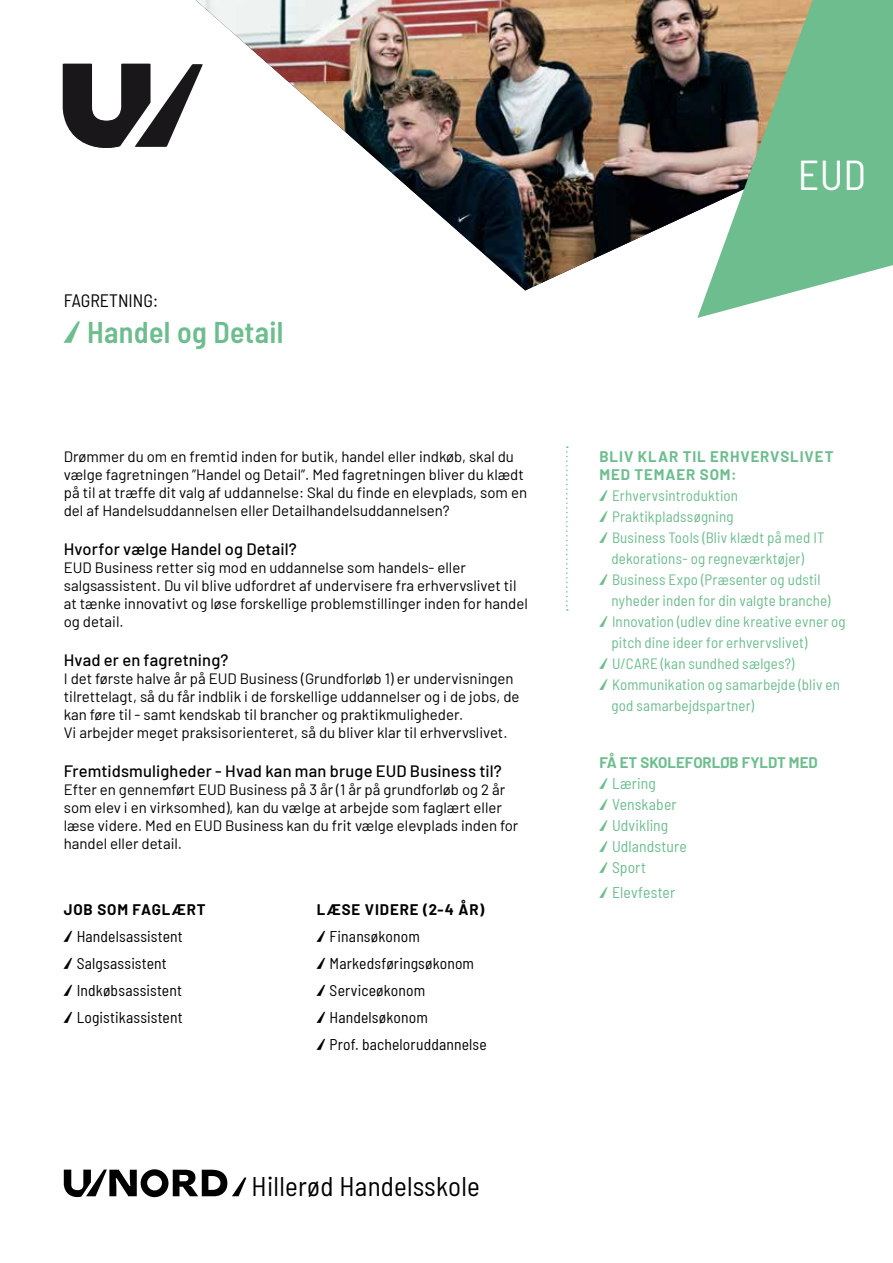
<style>
.page{position:relative;width:893px;height:1263px;background:#fff}
.page>*{position:absolute;margin:0;border:0;box-sizing:border-box;transform-origin:0 0}
.t1{font:semi-condensed 41.85px "Barlow";color:#fff}
.t2{font:600 semi-condensed 30px "Barlow";letter-spacing:.01em;color:#6ebd8f}
.t3{font:semi-condensed 27px "Barlow";letter-spacing:.01em;color:#000}
.t4{font:semi-condensed 18px "Barlow";color:#000}
.t5{font:500 16.5px "Barlow";letter-spacing:.01em;color:#000}
.t6{font:semi-condensed 15.6px/27px "Barlow";letter-spacing:.01em;color:#000}
.t7{font:semi-condensed 15.6px/21px "Barlow";letter-spacing:.01em;color:#6ebd8f}
.t8{font:15px/18px "Barlow";color:#000}
.t9{font:semi-condensed 15px "Barlow";letter-spacing:.01em;color:#6ebd8f}
.t10{font:700 15px/18px "Barlow";letter-spacing:.055em;color:#6ebd8f}
.t11{font:700 15px "Barlow";letter-spacing:.06em;color:#000}
.t12{font:700 15px "Barlow";color:#6ebd8f}
.s1{font-family:"slash";font-weight:400;font-stretch:normal}
.s2{font-family:"slash";font-stretch:normal}
.s3{font-family:"slash";font-stretch:normal;font-size:15px}
</style>
<div class="page">
<svg style="left:64px;top:1169px;width:182px;height:28px"></svg>
<img style="left:196px;top:0;width:501px;height:290px">
<svg style="left:63px;top:64px;width:140px;height:84px"></svg>
<svg style="left:697px;top:0;width:196px;height:318px;background:#86b18f"></svg>
<svg style="left:566px;top:446px;width:2px;height:165px"></svg>
<p class="t4" style="left:64px;top:288px;width:96px">FAGRETNING:</p>
<h2 class="t2" style="left:64px;top:310px;width:221px"><span class="s1">/</span> Handel og Detail</h2>
<p class="t8" style="left:64px;top:446px;width:465px">Drømmer du om en fremtid inden for butik, handel eller indkøb, skal du vælge fagretningen ”Handel og Detail”. Med fagretningen bliver du klædt på til at træffe dit valg af uddannelse: Skal du finde en elevplads, som en del af Handelsuddannelsen eller Detailhandelsuddannelsen?</p>
<p class="t5" style="left:64px;top:537px;width:235px">Hvorfor vælge Handel og Detail?</p>
<p class="t8" style="left:64px;top:557px;width:466px">EUD Business retter sig mod en uddannelse som handels- eller salgsassistent. Du vil blive udfordret af undervisere fra erhvervslivet til at tænke innovativt og løse forskellige problemstillinger inden for handel og detail.</p>
<p class="t5" style="left:64px;top:648px;width:166px">Hvad er en fagretning?</p>
<p class="t8" style="left:64px;top:668px;width:457px">I det første halve år på EUD Business (Grundforløb 1) er undervisningen tilrettelagt, så du får indblik i de forskellige uddannelser og i de jobs, de kan føre til - samt kendskab til brancher og praktikmuligheder.<br>Vi arbejder meget praksisorienteret, så du bliver klar til erhvervslivet.</p>
<p class="t5" style="left:64px;top:759px;width:440px">Fremtidsmuligheder - Hvad kan man bruge EUD Business til?</p>
<p class="t8" style="left:64px;top:779px;width:456px">Efter en gennemført EUD Business på 3 år (1 år på grundforløb og 2 år som elev i en virksomhed), kan du vælge at arbejde som faglært eller læse videre. Med en EUD Business kan du frit vælge elevplads inden for handel eller detail.</p>
<p class="t11" style="left:64px;top:898px;width:143px">JOB SOM FAGLÆRT</p>
<p class="t6" style="left:64px;top:921px;width:120px"><span class="s2">/</span> Handelsassistent <span class="s2">/</span> Salgsassistent<br><span class="s2">/</span> Indkøbsassistent <span class="s2">/</span> Logistikassistent</p>
<p class="t11" style="left:317px;top:898px;width:169px">LÆSE VIDERE (2-4 ÅR)</p>
<p class="t6" style="left:317px;top:921px;width:171px"><span class="s2">/</span> Finansøkonom<br><span class="s2">/</span> Markedsføringsøkonom <span class="s2">/</span> Serviceøkonom<br><span class="s2">/</span> Handelsøkonom<br><span class="s2">/</span> Prof. bacheloruddannelse</p>
<h3 class="t3" style="left:252px;top:1167px;width:230px">Hillerød Handelsskole</h3>
<h1 class="t1" style="left:798px;top:145px;width:70px">EUD</h1>
<p class="t10" style="left:600px;top:446px;width:235px">BLIV KLAR TIL ERHVERVSLIVET<br>MED TEMAER SOM:</p>
<p class="t9" style="left:600px;top:484px;width:140px"><span class="s2">/</span> Erhvervsintroduktion</p>
<p class="t9" style="left:600px;top:505px;width:136px"><span class="s2">/</span> Praktikpladssøgning</p>
<p class="t9" style="left:600px;top:526px;width:226px"><span class="s2">/</span> Business Tools (Bliv klædt på med IT</p>
<p class="t9" style="left:612px;top:547px;width:194px">dekorations- og regneværktøjer)</p>
<p class="t9" style="left:600px;top:568px;width:222px"><span class="s2">/</span> Business Expo (Præsenter og udstil</p>
<p class="t9" style="left:612px;top:589px;width:220px">nyheder inden for din valgte branche)</p>
<p class="t9" style="left:600px;top:610px;width:248px"><span class="s2">/</span> Innovation (udlev dine kreative evner og</p>
<p class="t9" style="left:612px;top:631px;width:197px">pitch dine ideer for erhvervslivet)</p>
<p class="t9" style="left:600px;top:652px;width:196px"><span class="s2">/</span> U/CARE (kan sundhed sælges?)</p>
<p class="t9" style="left:600px;top:673px;width:242px"><span class="s2">/</span> Kommunikation og samarbejde (bliv en</p>
<p class="t9" style="left:612px;top:694px;width:144px">god samarbejdspartner)</p>
<p class="t12" style="left:600px;top:751px;width:220px">FÅ ET SKOLEFORLØB FYLDT MED</p>
<p class="t7" style="left:600px;top:771px;width:89px"><span class="s3">/</span> Læring<br><span class="s3">/</span> Venskaber <span class="s3">/</span> Udvikling<br><span class="s3">/</span> Udlandsture <span class="s3">/</span> Sport</p>
<p class="t7" style="left:600px;top:881px;width:77px"><span class="s3">/</span> Elevfester</p>
</div>
